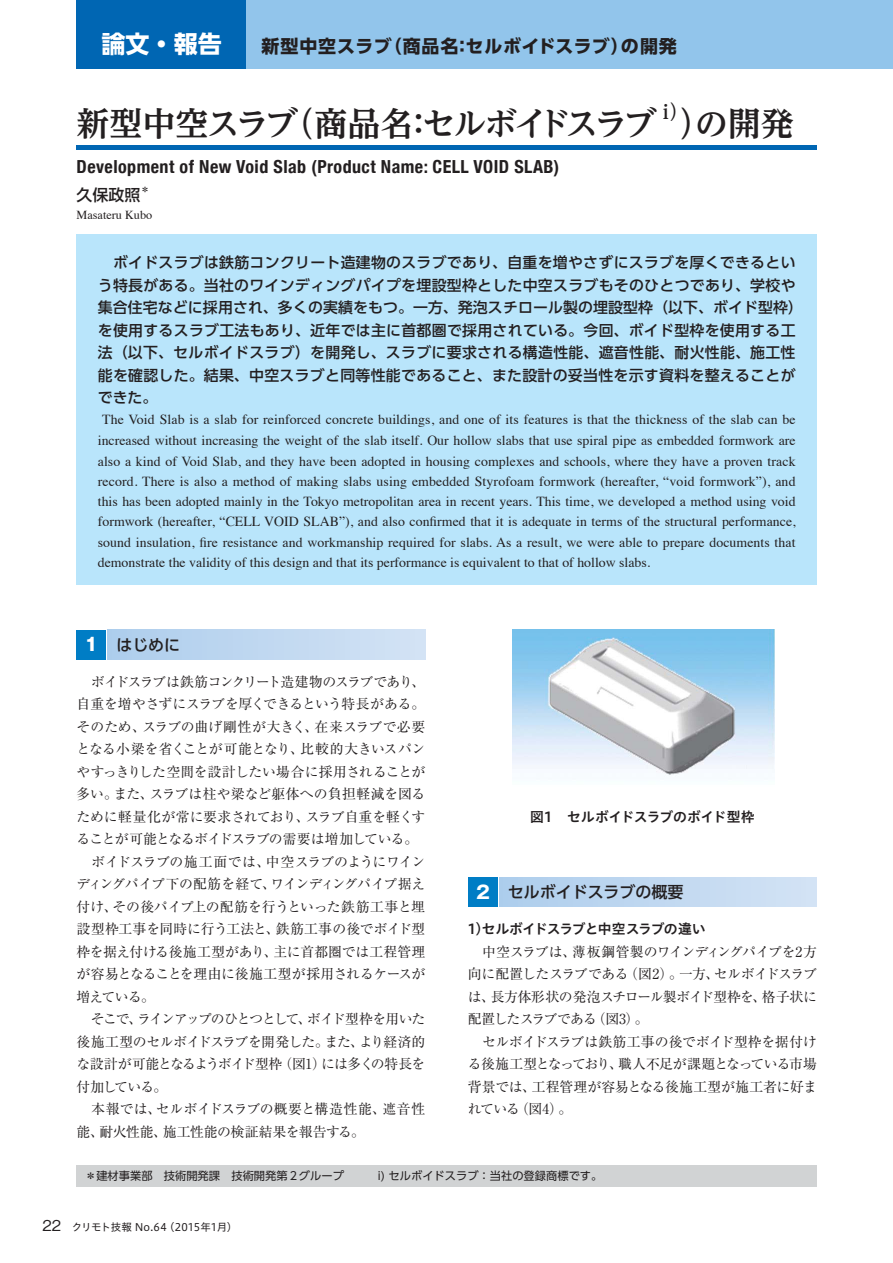
<style>
.page{position:relative;width:893px;height:1263px;background:#fff}
.page>*{position:absolute;margin:0;border:0;box-sizing:border-box;transform-origin:0 0}
.t1{font:33px "UD Reimin Pro Bold 90 pv RKSJ H";letter-spacing:-.085em;color:#231f20}
.t2{font:33px "UD Reimin Pro Bold 90 pv RKSJ H";letter-spacing:-.055em;color:#231f20}
.t3{font:24px "UD Shin Go Pro Bold 90 pv RKSJ H";color:#fff}
.t4{font:19.2px "UD Reimin Pro Bold 90 pv RKSJ H";color:#231f20}
.t5{font:700 condensed 18px "Helvetica Neue";letter-spacing:.025em;color:#231f20}
.t6{font:18px "UD Shin Go Pro Bold 90 pv RKSJ H";letter-spacing:.045em;color:#231f20}
.t7{font:15.9px "UD Shin Go Pro Medium 90 pv RKSJ H";color:#231f20}
.t8{font:14.85px/22.5px "UD Shin Go Pro Medium 90 pv RKSJ H";letter-spacing:.02em;color:#231f20}
.t9{font:13.8px/20.4px "Times";color:#231f20;text-align:justify}
.t10{font:13.8px/22.5px "Ryumin Pr 5 Regular 90 pv RKSJ H";letter-spacing:-.025em;color:#231f20}
.t11{font:13.8px "Hiragino UD Sans Std W6 90 pv RKSJ H";letter-spacing:-.06em;color:#231f20}
.t12{font:13.8px "Hiragino UD Sans Std W6 90 pv RKSJ H";letter-spacing:-.035em;color:#231f20}
.t13{font:12.15px "Times";color:#231f20}
.t14{font:11.25px "UD Shin Go Pro Regular 90 pv RKSJ H";color:#231f20}
.t15{font:10.5px "Hiragino UD Sans Std W4 90 pv RKSJ H";color:#231f20}
.t16{font:9.3px "UD Shin Go Pro Medium 90 pv RKSJ H";color:#231f20}
.s1{font-family:"Gothic MB101 Pr 5 Bold 90 pv RKSJ H";font-size:18px;color:#fff}
.s2{font-family:"Gothic BBB Pr 5 Medium 90 pv RKSJ H";font-size:14.85px}
</style>
<div class="page">
<div style="left:77px;top:0;width:170px;height:68px;background:#0066b3"></div>
<div style="left:247px;top:0;width:645px;height:68px;background:#92c5eb"></div>
<div style="left:77px;top:234px;width:739px;height:351px;background:#b9e5fb"></div>
<div style="left:108px;top:630px;width:317px;height:29px;background:linear-gradient(to right,#adcdec,#d3e3f5)"></div>
<div style="left:77px;top:630px;width:29px;height:29px;background:#007dc5"></div>
<div style="left:499px;top:877px;width:317px;height:30px;background:linear-gradient(to right,#adcdec,#d3e3f5)"></div>
<div style="left:468px;top:877px;width:29px;height:30px;background:#007dc5"></div>
<div style="left:77px;top:145px;width:739px;height:5px;background:#0066b3"></div>
<div style="left:77px;top:1165px;width:739px;height:21px;background:#d1d3d4"></div>
<img style="left:512px;top:629px;width:262px;height:146px">
<h2 class="t3" style="left:102px;top:35px;width:121px">論文・報告</h2>
<h3 class="t6" style="left:261px;top:40px;width:417px">新型中空スラブ（商品名：セルボイドスラブ）の開発</h3>
<h1 class="t1" style="left:77px;top:111px;width:581px">新型中空スラブ（商品名：セルボイドスラブ</h1>
<h3 class="t4" style="left:663px;top:105px;width:27px">i）</h3>
<h1 class="t2" style="left:678px;top:111px;width:117px">）の開発</h1>
<h3 class="t5" style="left:77px;top:156px;width:484px">Development of New Void Slab (Product Name: CELL VOID SLAB)</h3>
<p class="t7" style="left:77px;top:189px;width:65px">久保政照</p>
<p class="t16" style="left:140px;top:186px;width:11px">＊</p>
<p class="t13" style="left:77px;top:210px;width:77px">Masateru Kubo</p>
<p class="t8" style="left:98px;top:254px;width:706px">　ボイドスラブは鉄筋コンクリート造建物のスラブであり、自重を増やさずにスラブを厚くできるという特長がある。当社のワインディングパイプを埋設型枠とした中空スラブもそのひとつであり、学校や集合住宅などに採用され、多くの実績をもつ。一方、発泡スチロール製の埋設型枠（以下、ボイド型枠）を使用するスラブ工法もあり、近年では主に首都圏で採用されている。今回、ボイド型枠を使用する工法（以下、セルボイドスラブ）を開発し、スラブに要求される構造性能、遮音性能、耐火性能、施工性能を確認した。結果、中空スラブと同等性能であること、また設計の妥当性を示す資料を整えることができた。</p>
<p class="t9" style="left:98px;top:411px;width:699px;text-indent:4px">The Void Slab is a slab for reinforced concrete buildings, and one of its features is that the thickness of the slab can be increased without increasing the weight of the slab itself. Our hollow slabs that use spiral pipe as embedded formwork are also a kind of Void Slab, and they have been adopted in housing complexes and schools, where they have a proven track record. There is also a method of making slabs using embedded Styrofoam formwork (hereafter, “void formwork”), and this has been adopted mainly in the Tokyo metropolitan area in recent years. This time, we developed a method using void formwork (hereafter, “CELL VOID SLAB”), and also confirmed that it is adequate in terms of the structural performance, sound insulation, fire resistance and workmanship required for slabs. As a result, we were able to prepare documents that demonstrate the validity of this design and that its performance is equivalent to that of hollow slabs.</p>
<p class="t7" style="left:85px;top:639px;width:97px"><span class="s1">1</span> はじめに</p>
<p class="t10" style="left:77px;top:672px;width:350px">　ボイドスラブは鉄筋コンクリート造建物のスラブであり、自重を増やさずにスラブを厚くできるという特長がある。そのため、スラブの曲げ剛性が大きく、在来スラブで必要となる小梁を省くことが可能となり、比較的大きいスパンやすっきりした空間を設計したい場合に採用されることが多い。また、スラブは柱や梁など躯体への負担軽減を図るために軽量化が常に要求されており、スラブ自重を軽くすることが可能となるボイドスラブの需要は増加している。　ボイドスラブの施工面では、中空スラブのようにワインディングパイプ下の配筋を経て、ワインディングパイプ据え付け、その後パイプ上の配筋を行うといった鉄筋工事と埋設型枠工事を同時に行う工法と、鉄筋工事の後でボイド型枠を据え付ける後施工型があり、主に首都圏では工程管理が容易となることを理由に後施工型が採用されるケースが増えている。<br>　そこで、ラインアップのひとつとして、ボイド型枠を用いた後施工型のセルボイドスラブを開発した。また、より経済的な設計が可能となるようボイド型枠（図1）には多くの特長を付加している。<br>　本報では、セルボイドスラブの概要と構造性能、遮音性能、耐火性能、施工性能の検証結果を報告する。</p>
<p class="t12" style="left:530px;top:811px;width:226px">図1　セルボイドスラブのボイド型枠</p>
<p class="t7" style="left:476px;top:886px;width:209px"><span class="s1">2</span> セルボイドスラブの概要</p>
<p class="t11" style="left:468px;top:924px;width:239px">1)セルボイドスラブと中空スラブの違い</p>
<p class="t10" style="left:468px;top:942px;width:350px">　中空スラブは、薄板鋼管製のワインディングパイプを2方向に配置したスラブである（図2）。一方、セルボイドスラブは、長方体形状の発泡スチロール製ボイド型枠を、格子状に配置したスラブである（図3）。<br>　セルボイドスラブは鉄筋工事の後でボイド型枠を据付ける後施工型となっており、職人不足が課題となっている市場背景では、工程管理が容易となる後施工型が施工者に好まれている（図4）。</p>
<p class="t14" style="left:85px;top:1172px;width:519px">＊建材事業部　技術開発課　技術開発第２グループ　　　i) セルボイドスラブ：当社の登録商標です。</p>
<p class="t15" style="left:43px;top:1224px;width:196px"><span class="s2">22</span>　クリモト技報 No.64（2015年1月）</p>
</div>
